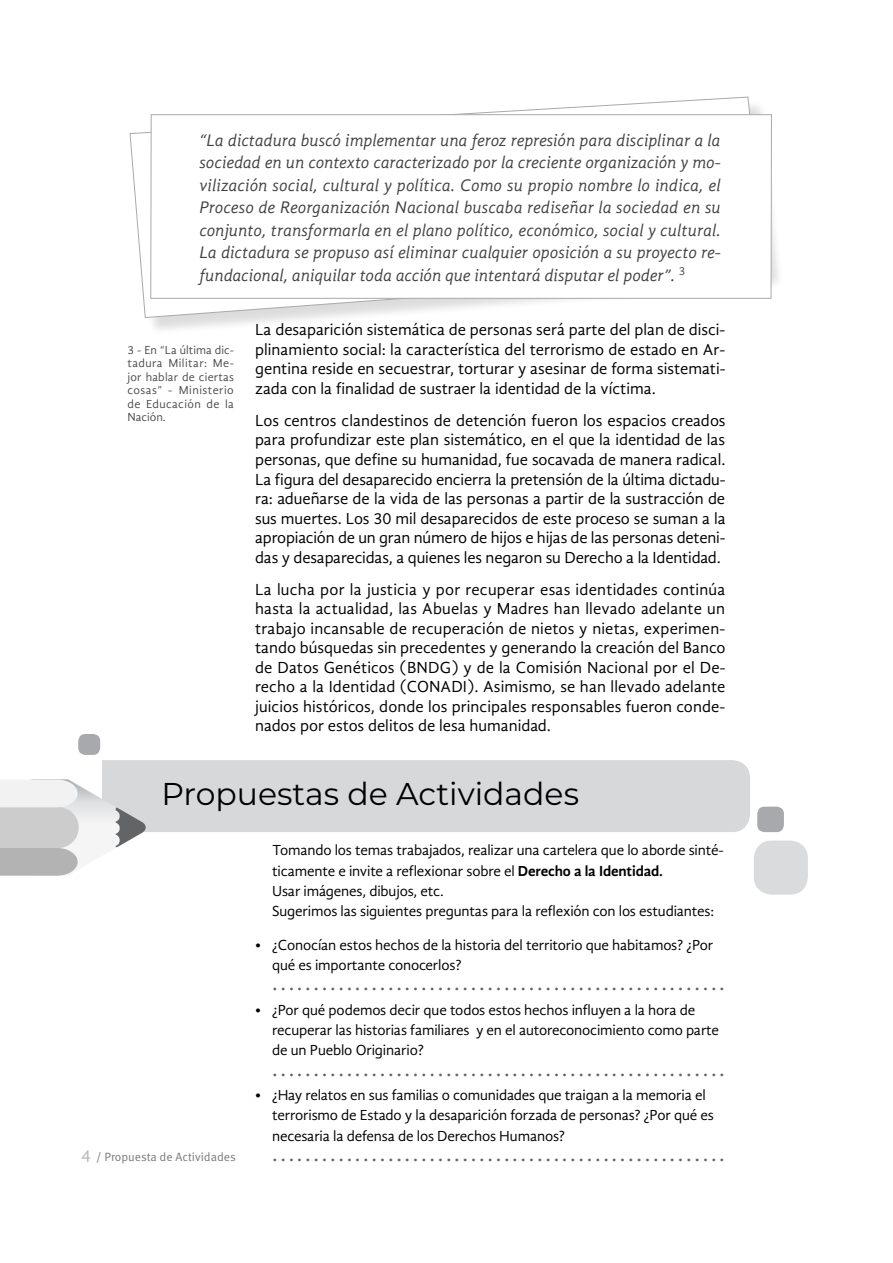
<style>
.page{position:relative;width:893px;height:1263px;background:#fff}
.page>*{position:absolute;margin:0;border:0;box-sizing:border-box;transform-origin:0 0}
.t1{font:31.5px "Montserrat";color:#000}
.t2{font:22.5px "Gandhi Sans";color:#636466}
.t3{font:italic 17.25px/22.5px "Gandhi Sans";color:#414042;text-align:justify}
.t4{font:16.5px/19.5px "Gandhi Sans";color:#000;text-align:justify}
.t5{font:15px/20.2px "Gandhi Sans";letter-spacing:-.01em;color:#000}
.t6{font:12px/13.5px "Gandhi Sans";letter-spacing:.035em;color:#4d4d4f;text-align:justify}
.t7{font:12px "Meta Pro";letter-spacing:-.005em;color:#78797c}
.s1{font-family:"Gandhi Sans";font-size:18px;color:#b7b9bb}
.s2{font-weight:700}
</style>
<div class="page">
<div style="left:133px;top:100px;width:651px;height:236px;background:#000;opacity:.14"></div>
<svg style="left:129px;top:96px;width:638px;height:222px"></svg>
<div style="left:151px;top:115px;width:620px;height:183px;background:#fff"></div>
<div style="left:150px;top:114px;width:622px;height:185px;border:1px solid #a7a9ac"></div>
<div style="left:102px;top:760px;width:648px;height:72px;background:#d7d8da"></div>
<div style="left:757px;top:807px;width:27px;height:25px;background:#a7a9ac;border-radius:7px"></div>
<div style="left:754px;top:840px;width:54px;height:55px;background:#dadbdc;border-radius:18px"></div>
<svg style="left:0;top:779px;width:147px;height:97px"></svg>
<div style="left:78px;top:734px;width:22px;height:21px;background:#a7a9ac;border-radius:7px"></div>
<p class="t3" style="left:199px;top:129px;width:523px">“La dictadura buscó implementar una feroz represión para disciplinar a la sociedad en un contexto caracterizado por la creciente organización y mo&shy;vilización social, cultural y política. Como su propio nombre lo indica, el Proceso de Reorganización Nacional buscaba rediseñar la sociedad en su conjunto, transformarla en el plano político, económico, social y cultural.<br>La dictadura se propuso así eliminar cualquier oposición a su proyecto re&shy;fundacional, aniquilar toda acción que intentará disputar el poder”. <sup>3</sup></p>
<p class="t6" style="left:128px;top:343px;width:108px">3 - En “La última dic&shy;tadura Militar: Me&shy;jor hablar de ciertas cosas” - Ministerio de Educación de la Nación.</p>
<p class="t4" style="left:255px;top:320px;width:472px">La desaparición sistemática de personas será parte del plan de disci&shy;plinamiento social: la característica del terrorismo de estado en Ar&shy;gentina reside en secuestrar, torturar y asesinar de forma sistemati&shy;zada con la finalidad de sustraer la identidad de la víctima.</p>
<p class="t4" style="left:255px;top:411px;width:472px">Los centros clandestinos de detención fueron los espacios creados para profundizar este plan sistemático, en el que la identidad de las personas, que define su humanidad, fue socavada de manera radical.<br>La figura del desaparecido encierra la pretensión de la última dictadu&shy;ra: adueñarse de la vida de las personas a partir de la sustracción de sus muertes. Los 30 mil desaparecidos de este proceso se suman a la apropiación de un gran número de hijos e hijas de las personas deteni&shy;das y desaparecidas, a quienes les negaron su Derecho a la Identidad.</p>
<p class="t4" style="left:255px;top:579px;width:472px">La lucha por la justicia y por recuperar esas identidades continúa hasta la actualidad, las Abuelas y Madres han llevado adelante un trabajo incansable de recuperación de nietos y nietas, experimen&shy;tando búsquedas sin precedentes y generando la creación del Banco de Datos Genéticos (BNDG) y de la Comisión Nacional por el De&shy;recho a la Identidad (CONADI). Asimismo, se han llevado adelante juicios históricos, donde los principales responsables fueron conde&shy;nados por estos delitos de lesa humanidad.</p>
<h1 class="t1" style="left:162px;top:772px;width:419px">Propuestas de Actividades</h1>
<p class="t7" style="left:81px;top:1149px;width:156px"><span class="s1">4</span> / Propuesta de Actividades</p>
<p class="t5" style="left:272px;top:840px;width:453px">Tomando los temas trabajados, realizar una cartelera que lo aborde sinté&shy;ticamente e invite a reflexionar sobre el <span class="s2">Derecho a la Identidad.<br></span>Usar imágenes, dibujos, etc.<br>Sugerimos las siguientes preguntas para la reflexión con los estudiantes:</p>
<p class="t5" style="left:272px;top:935px;width:443px;text-indent:-17px">• ¿Conocían estos hechos de la historia del territorio que habitamos? ¿Por qué es importante conocerlos?</p>
<h2 class="t2" style="left:272px;top:970px;width:454px">.......................................................</h2>
<p class="t5" style="left:272px;top:1000px;width:448px;text-indent:-17px">• ¿Por qué podemos decir que todos estos hechos influyen a la hora de recuperar las historias familiares y en el autoreconocimiento como parte de un Pueblo Originario?</p>
<h2 class="t2" style="left:272px;top:1055px;width:454px">.......................................................</h2>
<p class="t5" style="left:272px;top:1085px;width:443px;text-indent:-17px">• ¿Hay relatos en sus familias o comunidades que traigan a la memoria el terrorismo de Estado y la desaparición forzada de personas? ¿Por qué es necesaria la defensa de los Derechos Humanos?</p>
<h2 class="t2" style="left:272px;top:1140px;width:454px">.......................................................</h2>
</div>
